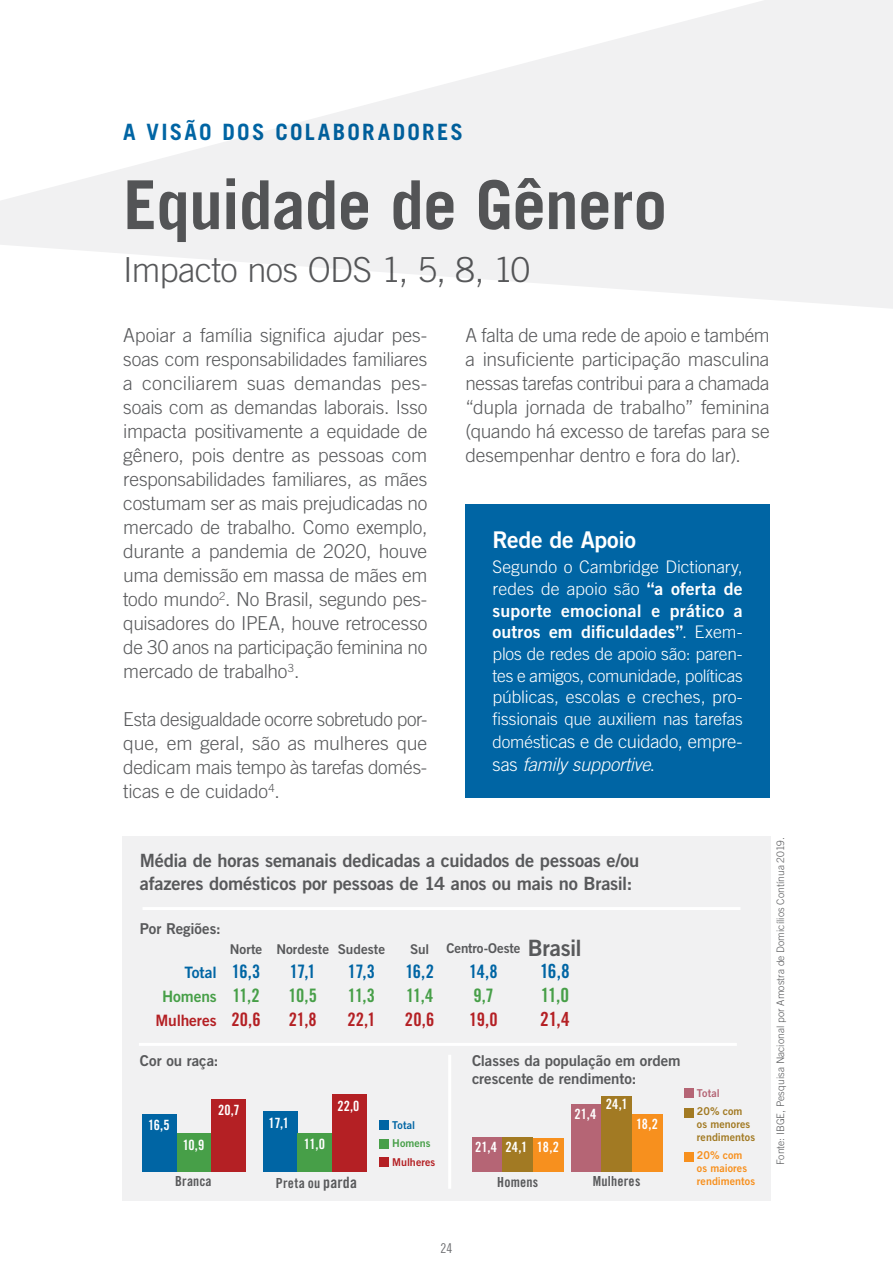
<style>
.page{position:relative;width:893px;height:1263px;background:#fff}
.page>*{position:absolute;margin:0;border:0;box-sizing:border-box;transform-origin:0 0}
.t1{font:700 67.5px "Trade Gothic LT Std";letter-spacing:-.015em;color:#58595b}
.t2{font:300 34.5px "Trade Gothic LT Std";letter-spacing:-.02em;color:#58595b}
.t3{font:23.1px "Trade Gothic LT Std Bd 2";letter-spacing:-.01em;color:#fff}
.t4{font:700 22.5px "Trade Gothic LT Std";letter-spacing:.1em;color:#0065a4}
.t5{font:19.5px "Trade Gothic LT Std Bd Cn 20";color:#0065a4}
.t6{font:19.5px "Trade Gothic LT Std Bd Cn 20";color:#479f48}
.t7{font:19.5px "Trade Gothic LT Std Bd Cn 20";color:#b42024}
.t8{font:300 19.2px/24px "Trade Gothic LT Std";letter-spacing:-.02em;color:#58595b;text-align:justify}
.t9{font:18.6px "Trade Gothic LT Std Bd Cn 20";letter-spacing:-.045em;color:#0065a4}
.t10{font:18.6px "Trade Gothic LT Std Bd Cn 20";letter-spacing:.005em;color:#b42024}
.t11{font:18.6px "Trade Gothic LT Std Bd Cn 20";color:#479f48}
.t12{font:300 18.45px/23.1px "Trade Gothic LT Std";letter-spacing:-.02em;color:#fff}
.t13{font:18.3px/22.8px "Trade Gothic LT Std Bd 2";letter-spacing:-.01em;color:#58595b}
.t14{font:300 17.4px/21.8px "Trade Gothic LT Std";letter-spacing:-.005em;color:#fff}
.t15{font:17.4px/21.8px "Trade Gothic LT Std Bd 2";letter-spacing:.01em;color:#fff}
.t16{font:300 17.25px "Trade Gothic LT Std";letter-spacing:-.015em;color:#fff}
.t17{font:15.75px "Trade Gothic LT Std Bd 2";letter-spacing:-.005em;color:#b42024}
.t18{font:15.75px "Trade Gothic LT Std Bd 2";letter-spacing:-.005em;color:#479f48}
.t19{font:15.75px "Trade Gothic LT Std Bd 2";letter-spacing:-.01em;color:#0065a4}
.t20{font:15px/18px "Trade Gothic LT Std Bd 2";letter-spacing:-.005em;color:#58595b}
.t21{font:14.1px "Trade Gothic LT Std Bd Cn 20";letter-spacing:-.005em;color:#fff}
.t22{font:13.8px "Trade Gothic LT Std Bd Cn 20";letter-spacing:.015em;color:#58595b}
.t23{font:13.5px "Trade Gothic LT Std Bd 2";color:#58595b}
.t24{font:13.5px "Trade Gothic LT Std Cn 18";color:#6d6e71}
.t25{font:10.8px/12.8px "Trade Gothic LT Std Bd 2";letter-spacing:.005em;color:#a27a23}
.t26{font:10.8px/12.8px "Trade Gothic LT Std Bd 2";letter-spacing:.005em;color:#f7901e}
.t27{font:10.8px "Trade Gothic LT Std Bd 2";letter-spacing:.005em;color:#b42024}
.t28{font:10.8px "Trade Gothic LT Std Bd 2";letter-spacing:.005em;color:#479f48}
.t29{font:10.8px "Trade Gothic LT Std Bd 2";letter-spacing:.005em;color:#0065a4}
.t30{font:10.8px "Trade Gothic LT Std Bd 2";letter-spacing:.005em;color:#b56575}
.t31{font:300 10.35px "Trade Gothic LT Std";letter-spacing:.01em;color:#58595b}
.s1{font-family:"Trade Gothic LT Std Bd 2";font-weight:400}
.s2{font-family:"Trade Gothic LT Std";font-weight:300}
.s3{font-size:17.4px}
.s4{font-size:17.25px}
.s5{font-style:italic}
.s6{font-size:22.5px}
.s7{font-family:"Trade Gothic LT Std Bd Cn 20";font-size:18.6px}
.s8{font-size:15.6px}
</style>
<div class="page">
<div style="left:466px;top:504px;width:304px;height:294px;background:#0065a4"></div>
<div style="left:122px;top:836px;width:649px;height:365px;background:#f1f1f2"></div>
<div style="left:142px;top:1113px;width:35px;height:58px;background:#0065a4"></div>
<div style="left:263px;top:1111px;width:35px;height:60px;background:#0065a4"></div>
<div style="left:177px;top:1133px;width:35px;height:38px;background:#479f48"></div>
<div style="left:298px;top:1133px;width:34px;height:38px;background:#479f48"></div>
<div style="left:212px;top:1099px;width:34px;height:72px;background:#b42024"></div>
<div style="left:332px;top:1094px;width:35px;height:77px;background:#b42024"></div>
<hr style="left:142px;top:907px;width:598px;height:3px;background:#fff">
<hr style="left:139px;top:1043px;width:598px;height:3px;background:#fff">
<div style="left:380px;top:1120px;width:9px;height:10px;background:#0065a4"></div>
<div style="left:379px;top:1139px;width:10px;height:9px;background:#479f48"></div>
<div style="left:379px;top:1157px;width:10px;height:9px;background:#b42024"></div>
<div style="left:684px;top:1088px;width:10px;height:10px;background:#b56575"></div>
<div style="left:684px;top:1108px;width:10px;height:9px;background:#a27a23"></div>
<div style="left:684px;top:1152px;width:10px;height:9px;background:#f7901e"></div>
<hr style="left:448px;top:1055px;width:3px;height:134px;background:#fff">
<div style="left:571px;top:1104px;width:30px;height:67px;background:#b56575"></div>
<div style="left:601px;top:1096px;width:31px;height:75px;background:#a27a23"></div>
<div style="left:632px;top:1114px;width:30px;height:57px;background:#f7901e"></div>
<div style="left:472px;top:1137px;width:30px;height:34px;background:#b56575"></div>
<div style="left:502px;top:1137px;width:31px;height:34px;background:#a27a23"></div>
<div style="left:533px;top:1137px;width:31px;height:34px;background:#f7901e"></div>
<svg style="left:0;top:0;width:893px;height:309px;fill:#f1f1f2"></svg>
<p class="t4" style="left:123px;top:118px;width:341px">A VISÃO DOS COLABORADORES</p>
<h1 class="t1" style="left:123px;top:164px;width:545px">Equidade de Gênero</h1>
<h2 class="t2" style="left:123px;top:249px;width:408px">Impacto nos ODS 1, 5, 8, 10</h2>
<p class="t8" style="left:123px;top:323px;width:306px">Apoiar a família significa ajudar pes&shy;soas com responsabilidades familiares a conciliarem suas demandas pes&shy;soais com as demandas laborais. Isso impacta positivamente a equidade de gênero, pois dentre as pessoas com responsabilidades familiares, as mães costumam ser as mais prejudicadas no mercado de trabalho. Como exemplo, durante a pandemia de 2020, houve uma demissão em massa de mães em todo mundo<sup>2</sup>. No Brasil, segundo pes&shy;quisadores do IPEA, houve retrocesso de 30 anos na participação feminina no mercado de trabalho<sup>3</sup>.</p>
<p class="t8" style="left:123px;top:707px;width:306px">Esta desigualdade ocorre sobretudo por&shy;que, em geral, são as mulheres que dedicam mais tempo às tarefas domés&shy;ticas e de cuidado<sup>4</sup>.</p>
<p class="t8" style="left:466px;top:323px;width:306px">A falta de uma rede de apoio e também a insuficiente participação masculina nessas tarefas contribui para a chamada “dupla jornada de trabalho” feminina (quando há excesso de tarefas para se desempenhar dentro e fora do lar).</p>
<p class="t3" style="left:492px;top:525px;width:145px">Rede de Apoio</p>
<p class="t14" style="left:492px;top:556px;width:252px">Segundo o Cambridge Dictionary, redes de apoio são <span class="s1">“a oferta de</span></p>
<p class="t15" style="left:492px;top:599px;width:252px">suporte emocional e prático a outros em dificuldades”<span class="s2">. Exem-</span></p>
<p class="t14" style="left:492px;top:643px;width:252px;text-align:justify">plos de redes de apoio são: paren&shy;tes e amigos, comunidade, políticas públicas, escolas e creches, pro-</p>
<p class="t16" style="left:492px;top:709px;width:252px"><span class="s3">fissionais</span> que auxiliem nas tarefas</p>
<p class="t12" style="left:492px;top:730px;width:252px"><span class="s4">domés</span>ticas e de cuidado, empre&shy;sas <span class="s5">family supportive</span>.</p>
<p class="t13" style="left:140px;top:849px;width:501px">Média de horas semanais dedicadas a cuidados de pessoas e/ou afazeres domésticos por pessoas de 14 anos ou mais no Brasil:</p>
<p class="t20" style="left:140px;top:919px;width:82px">Por Regiões:</p>
<p class="t23" style="left:230px;top:941px;width:157px">Norte Nordeste Sudeste</p>
<p class="t23" style="left:410px;top:941px;width:21px">Sul</p>
<p class="t23" style="left:446px;top:939px;width:137px">Centro-Oeste <span class="s6">Brasil</span></p>
<p class="t19" style="left:184px;top:963px;width:77px">Total <span class="s7">16,3</span></p>
<p class="t9" style="left:290px;top:960px;width:27px">17,1</p>
<p class="t9" style="left:348px;top:960px;width:29px">17,3</p>
<p class="t9" style="left:405px;top:960px;width:30px">16,2</p>
<p class="t9" style="left:469px;top:960px;width:30px">14,8</p>
<p class="t5" style="left:540px;top:959px;width:31px">16,8</p>
<p class="t18" style="left:162px;top:987px;width:99px">Homens <span class="s7">11,2</span></p>
<p class="t11" style="left:289px;top:984px;width:30px">10,5</p>
<p class="t11" style="left:348px;top:984px;width:29px">11,3</p>
<p class="t11" style="left:406px;top:984px;width:29px">11,4</p>
<p class="t11" style="left:473px;top:984px;width:22px">9,7</p>
<p class="t6" style="left:541px;top:983px;width:30px">11,0</p>
<p class="t17" style="left:156px;top:1011px;width:107px">Mulheres <span class="s7">20,6</span></p>
<p class="t10" style="left:289px;top:1008px;width:30px">21,8</p>
<p class="t10" style="left:347px;top:1008px;width:30px">22,1</p>
<p class="t10" style="left:405px;top:1008px;width:31px">20,6</p>
<p class="t10" style="left:469px;top:1008px;width:30px">19,0</p>
<p class="t7" style="left:540px;top:1007px;width:31px">21,4</p>
<p class="t20" style="left:140px;top:1051px;width:80px">Cor ou raça:</p>
<p class="t20" style="left:472px;top:1051px;width:210px">Classes da população em ordem crescente de rendimento:</p>
<p class="t21" style="left:218px;top:1101px;width:23px">20,7</p>
<p class="t21" style="left:337px;top:1097px;width:24px">22,0</p>
<p class="t21" style="left:148px;top:1116px;width:23px">16,5</p>
<p class="t21" style="left:269px;top:1114px;width:22px">17,1</p>
<p class="t21" style="left:183px;top:1136px;width:23px">10,9</p>
<p class="t21" style="left:304px;top:1136px;width:23px">11,0</p>
<p class="t29" style="left:392px;top:1118px;width:24px">Total</p>
<p class="t28" style="left:392px;top:1137px;width:40px">Homens</p>
<p class="t27" style="left:392px;top:1155px;width:45px">Mulheres</p>
<p class="t21" style="left:475px;top:1138px;width:85px">21,4 24,1 18,2</p>
<p class="t21" style="left:574px;top:1105px;width:24px">21,4</p>
<p class="t21" style="left:606px;top:1095px;width:23px">24,1</p>
<p class="t21" style="left:636px;top:1115px;width:24px">18,2</p>
<p class="t22" style="left:175px;top:1173px;width:38px">Branca</p>
<p class="t22" style="left:276px;top:1175px;width:83px">Preta ou <span class="s8">parda</span></p>
<p class="t22" style="left:497px;top:1174px;width:43px">Homens</p>
<p class="t22" style="left:593px;top:1173px;width:49px">Mulheres</p>
<p class="t30" style="left:697px;top:1086px;width:24px">Total</p>
<p class="t25" style="left:697px;top:1105px;width:60px">20% com os menores rendimentos</p>
<p class="t26" style="left:697px;top:1149px;width:60px">20% com os maiores rendimentos</p>
<p class="t24" style="left:441px;top:1240px;width:13px">24</p>
<p class="t31" style="left:774px;top:1165px;width:330px;rotate:-90deg">Fonte: IBGE, Pesquisa Nacional por Amostra de Domicílios Contínua 2019.</p>
</div>
